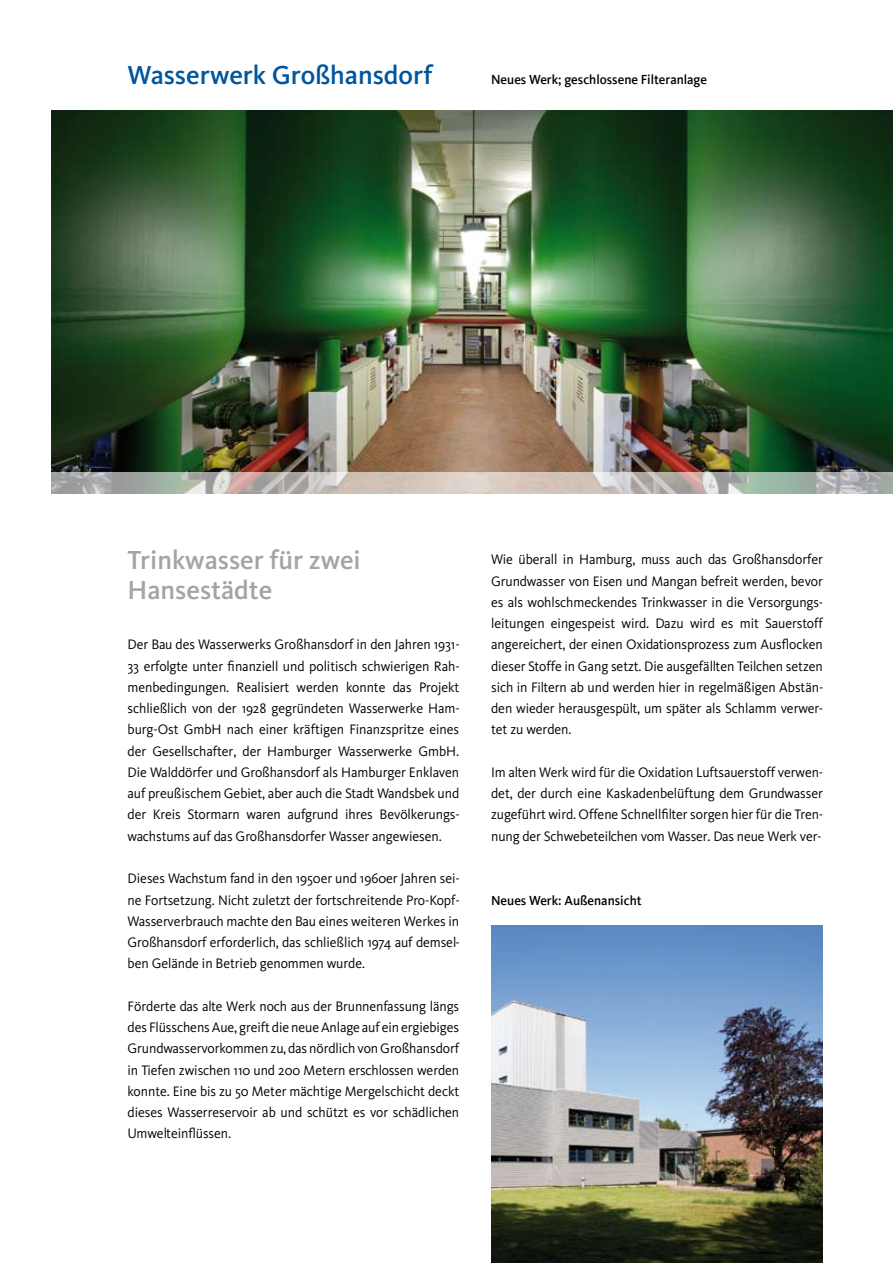
<style>
.page{position:relative;width:893px;height:1263px;background:#fff}
.page>*{position:absolute;margin:0;border:0;box-sizing:border-box;transform-origin:0 0}
.t1{font:500 27px/30px "Kievit";color:#a0a5a9}
.t2{font:500 27px "Kievit";color:#0055a0}
.t3{font:14.25px/21.3px "Kievit";letter-spacing:-.005em;color:#000;text-align:justify}
.t4{font:700 13.5px "Wasserwerke Kievit";color:#000}
</style>
<div class="page">
<img style="left:51px;top:111px;width:842px;height:361px">
<img style="left:491px;top:926px;width:332px;height:337px">
<svg style="left:51px;top:472px;width:842px;height:21px;background:#bdbab4"></svg>
<h1 class="t2" style="left:128px;top:59px;width:307px">Wasserwerk Großhansdorf</h1>
<p class="t4" style="left:491px;top:72px;width:218px">Neues Werk; geschlossene Filteranlage</p>
<h1 class="t1" style="left:128px;top:544px;width:235px">Trinkwasser für zwei<br>Hansestädte</h1>
<p class="t3" style="left:128px;top:634px;width:334px">Der Bau des Wasserwerks Großhansdorf in den Jahren 1931- 33 erfolgte unter finanziell und politisch schwierigen Rah&shy;menbedingungen. Realisiert werden konnte das Projekt schließlich von der 1928 gegründeten Wasserwerke Ham&shy;burg-Ost GmbH nach einer kräftigen Finanzspritze eines der Gesellschafter, der Hamburger Wasserwerke GmbH.<br>Die Walddörfer und Großhansdorf als Hamburger Enklaven auf preußischem Gebiet, aber auch die Stadt Wandsbek und der Kreis Stormarn waren aufgrund ihres Bevölkerungs&shy;wachstums auf das Großhansdorfer Wasser angewiesen.</p>
<p class="t3" style="left:128px;top:868px;width:334px">Dieses Wachstum fand in den 1950er und 1960er Jahren sei&shy;ne Fortsetzung. Nicht zuletzt der fortschreitende Pro-Kopf-Wasserverbrauch machte den Bau eines weiteren Werkes in Großhansdorf erforderlich, das schließlich 1974 auf demsel&shy;ben Gelände in Betrieb genommen wurde.</p>
<p class="t3" style="left:128px;top:995px;width:333px">Förderte das alte Werk noch aus der Brunnenfassung längs des Flüsschens Aue, greift die neue Anlage auf ein ergiebiges Grundwasservorkommen zu, das nördlich von Großhansdorf in Tiefen zwischen 110 und 200 Metern erschlossen werden konnte. Eine bis zu 50 Meter mächtige Mergelschicht deckt dieses Wasserreservoir ab und schützt es vor schädlichen Umwelteinflüssen.</p>
<p class="t3" style="left:491px;top:549px;width:334px">Wie überall in Hamburg, muss auch das Großhansdorfer Grundwasser von Eisen und Mangan befreit werden, bevor es als wohlschmeckendes Trinkwasser in die Versorgungs&shy;leitungen eingespeist wird. Dazu wird es mit Sauerstoff angereichert, der einen Oxidationsprozess zum Ausflocken dieser Stoffe in Gang setzt. Die ausgefällten Teilchen setzen sich in Filtern ab und werden hier in regelmäßigen Abstän&shy;den wieder herausgespült, um später als Schlamm verwer&shy;tet zu werden.</p>
<p class="t3" style="left:491px;top:761px;width:334px">Im alten Werk wird für die Oxidation Luftsauerstoff verwen&shy;det, der durch eine Kaskadenbelüftung dem Grundwasser zugeführt wird. Offene Schnellfilter sorgen hier für die Tren&shy;nung der Schwebeteilchen vom Wasser. Das neue Werk ver-</p>
<p class="t4" style="left:491px;top:892px;width:152px">Neues Werk: Außenansicht</p>
</div>
